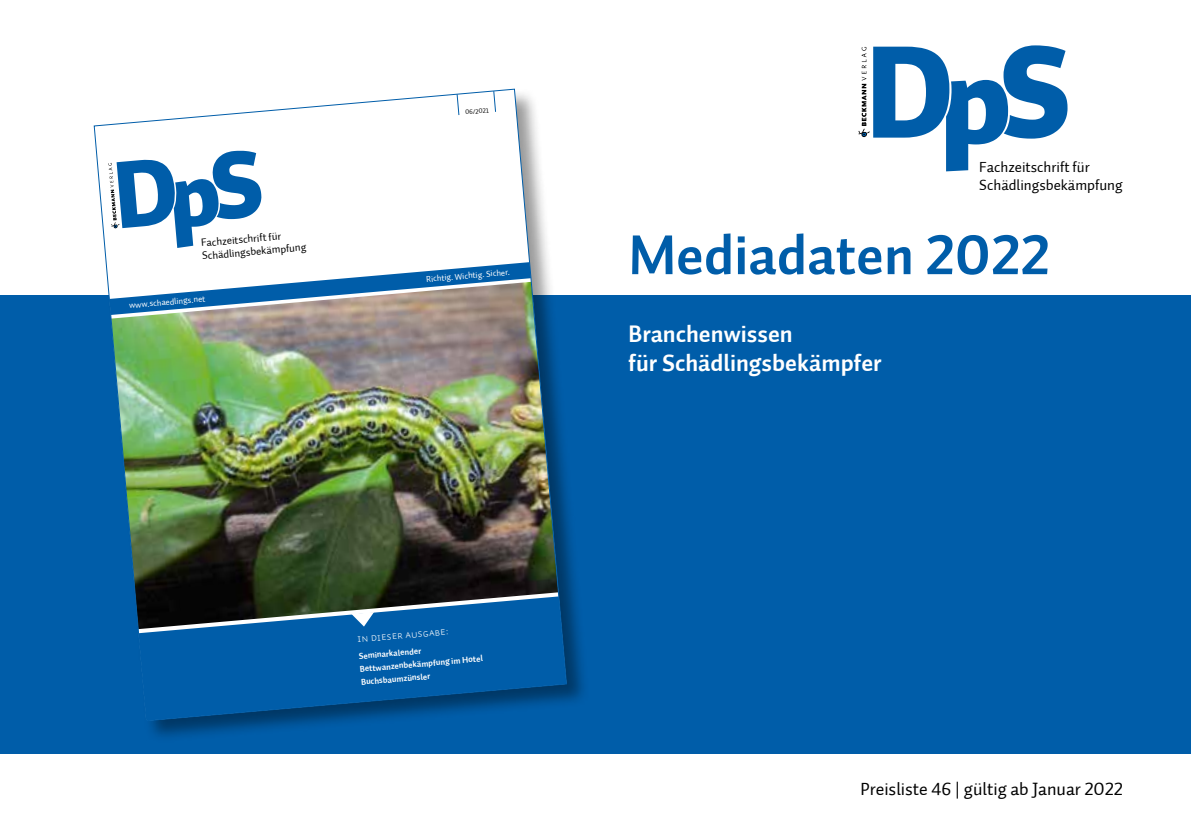
<style>
.page{position:relative;width:1191px;height:840px;background:#fff}
.page>*{position:absolute;margin:0;border:0;box-sizing:border-box;transform-origin:0 0}
.t1{font:56px "Auto 1 Bold LF";color:#005da9}
.t2{font:24px/28.8px "Auto 1 Bold LF";color:#fff}
.t3{font:18px "Auto 1 Regular LF";color:#000}
.t4{font:15px/18px "Auto 1";color:#000}
.t5{font:10.8px/13px "Auto 1";color:#000}
.t6{font:10.8px "Auto 1 Light Sm Cp";color:#fff}
.t7{font:700 8.6px/13px "Auto 1";color:#fff}
.t8{font:8.6px "Auto 1";color:#fff}
.t9{font:6.6px "Auto 1 Regular LF";color:#000}
</style>
<div class="page">
<div style="left:0;top:295px;width:1191px;height:458px;background:#005da9"></div>
<div style="left:94px;top:89px;width:495px;height:654px;background:#000;opacity:.4"></div>
<img style="left:94px;top:89px;width:473px;height:631px">
<svg style="left:858px;top:45px;width:209px;height:126px"></svg>
<p class="t5" style="left:200px;top:236px;width:106px;rotate:-5deg">Fachzeitschrift für<br>Schädlingsbekämpfung</p>
<p class="t8" style="left:129px;top:300px;width:78px;rotate:-5deg">www.schaedlings.net</p>
<p class="t9" style="left:465px;top:108px;width:25px;rotate:-5deg">06/2021</p>
<p class="t8" style="left:426px;top:274px;width:85px;rotate:-5deg">Richtig. Wichtig. Sicher.</p>
<p class="t6" style="left:357px;top:632px;width:93px;rotate:-5deg">In dieser Ausgabe:</p>
<p class="t7" style="left:358px;top:649px;width:125px;rotate:-5deg">Seminarkalender<br>Bettwanzenbekämpfung im Hotel<br>Buchsbaumzünsler</p>
<h3 class="t4" style="left:979px;top:158px;width:145px">Fachzeitschrift für<br>Schädlingsbekämpfung</h3>
<h1 class="t1" style="left:628px;top:218px;width:423px">Mediadaten 2022</h1>
<h2 class="t2" style="left:628px;top:320px;width:255px">Branchenwissen<br>für Schädlingsbekämpfer</h2>
<h3 class="t3" style="left:860px;top:777px;width:264px">Preisliste 46 | gültig ab Januar 2022</h3>
</div>
